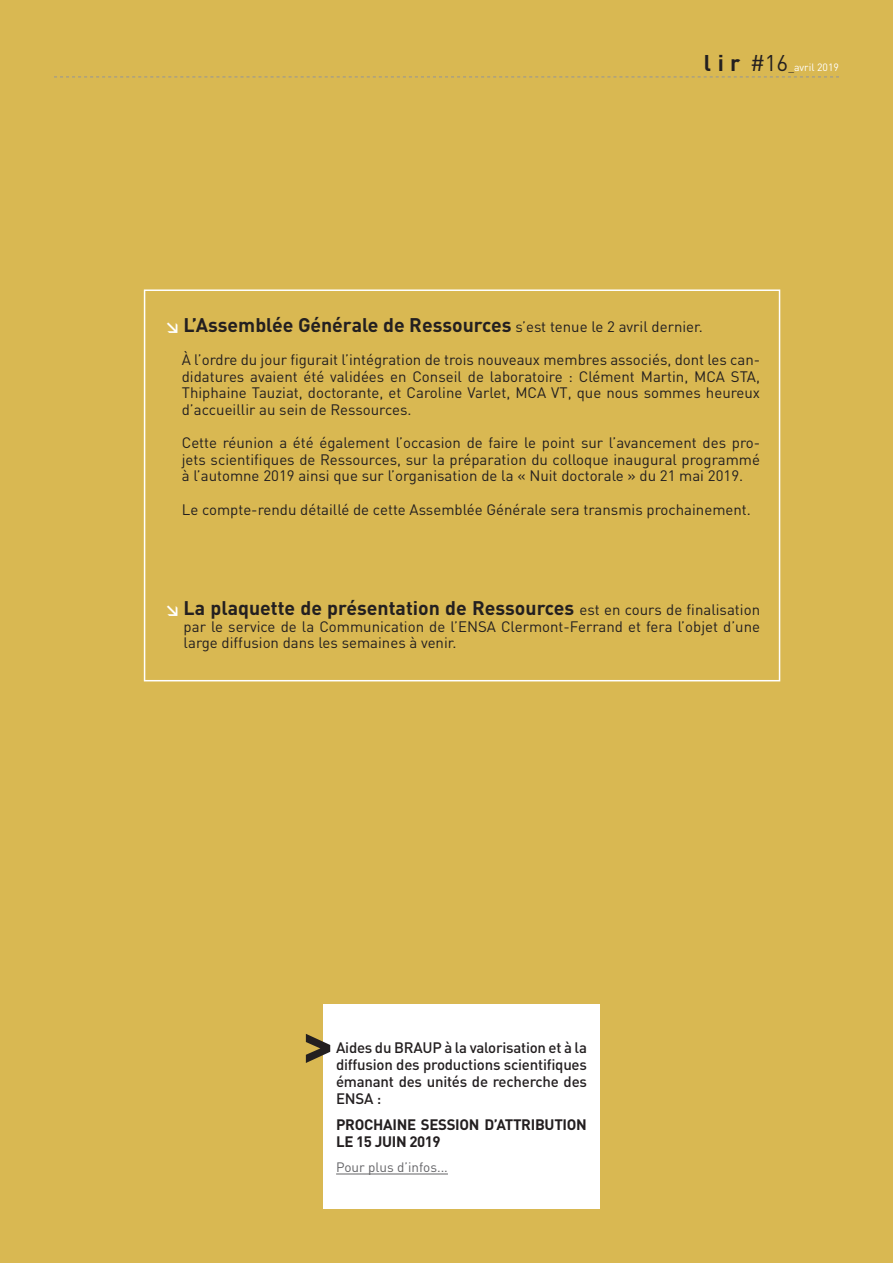
<style>
.page{position:relative;width:893px;height:1263px;background:#d9b852}
.page>*{position:absolute;margin:0;border:0;box-sizing:border-box;transform-origin:0 0}
.t1{font:700 60px "DIN Pro";color:#231f20}
.t2{font:700 19.5px "DIN Pro";color:#231f20}
.t3{font:15px/16.5px "DIN Pro";color:#231f20;text-align:justify}
.t4{font:500 15px/17.2px "DIN Pro";letter-spacing:-.015em;color:#231f20;text-align:justify}
.t5{font:700 15px/17.2px "DIN Pro";letter-spacing:-.02em;color:#231f20}
.t6{font:13.5px "DIN Pro";color:#636366}
.t7{font:10.5px "DIN Pro";color:#fff}
.s1{font-weight:700;font-size:22.5px;color:#231f20}
.s2{font-weight:700;font-size:22.5px;color:#d9b852}
.s3{font-size:22.5px;color:#231f20}
.s4{color:#231f20}
.s5{font-size:15px;color:#fff}
.s6{font-weight:400;font-size:15px}
</style>
<div class="page">
<svg style="left:54px;top:77px;width:785px;height:1px"></svg>
<div style="left:323px;top:1004px;width:277px;height:205px;background:#fff"></div>
<hr style="left:336px;top:1174px;width:112px;height:1px;background:#636366">
<div style="left:144px;top:289px;width:636px;height:392px;border:2px solid #fff"></div>
<p class="t7" style="left:704px;top:60px;width:137px"><span class="s1">l</span><span class="s2">.</span><span class="s1">i</span><span class="s2">.</span><span class="s1">r</span><span class="s2">.</span> <span class="s3">#16</span><span class="s4">_</span>avril 2019</p>
<h2 class="t2" style="left:165px;top:311px;width:539px"><span class="s5">↘</span> L’Assemblée Générale de Ressources <span class="s6">s’est tenue le 2 avril dernier.</span></h2>
<p class="t3" style="left:182px;top:351px;width:580px">À l’ordre du jour figurait l’intégration de trois nouveaux membres associés, dont les can&shy;didatures avaient été validées en Conseil de laboratoire : Clément Martin, MCA STA, Thiphaine Tauziat, doctorante, et Caroline Varlet, MCA VT, que nous sommes heureux d’accueillir au sein de Ressources.</p>
<p class="t3" style="left:182px;top:434px;width:580px">Cette réunion a été également l’occasion de faire le point sur l’avancement des pro&shy;jets scientifiques de Ressources, sur la préparation du colloque inaugural programmé à l’automne 2019 ainsi que sur l’organisation de la « Nuit doctorale » du 21 mai 2019.</p>
<p class="t3" style="left:182px;top:500px;width:571px">Le compte-rendu détaillé de cette Assemblée Générale sera transmis prochainement.</p>
<h2 class="t2" style="left:165px;top:595px;width:597px"><span class="s5">↘</span> La plaquette de présentation de Ressources <span class="s6">est en cours de finalisation</span></h2>
<p class="t3" style="left:184px;top:617px;width:578px">par le service de la Communication de l’ENSA Clermont-Ferrand et fera l’objet d’une large diffusion dans les semaines à venir.</p>
<h1 class="t1" style="left:302px;top:1003px;width:34px">&gt;</h1>
<p class="t4" style="left:336px;top:1038px;width:252px">Aides du BRAUP à la valorisation et à la diffusion des productions scientifiques émanant des unités de recherche des ENSA :</p>
<p class="t5" style="left:336px;top:1115px;width:252px">PROCHAINE SESSION D’ATTRIBUTION<br>LE 15 JUIN 2019</p>
<p class="t6" style="left:336px;top:1158px;width:113px">Pour plus d’infos...</p>
</div>
